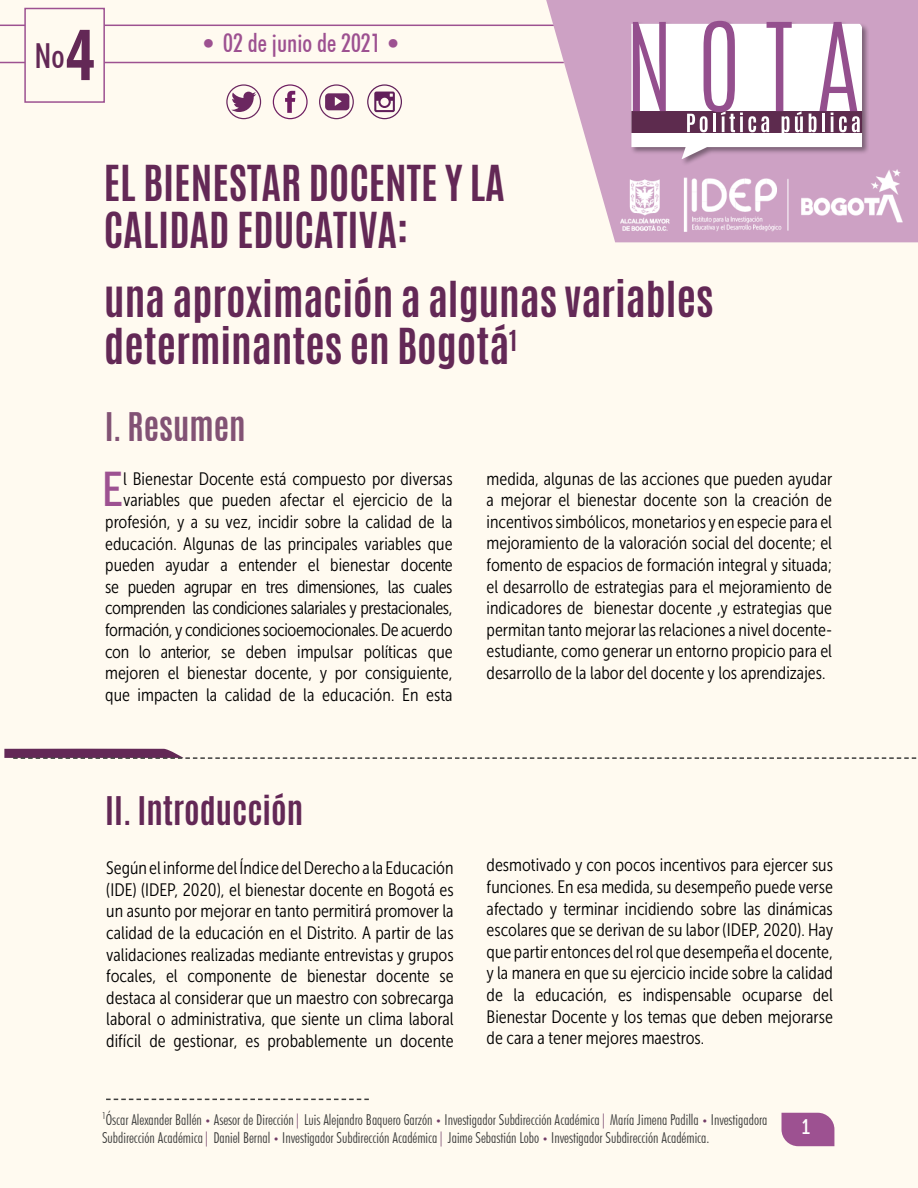
<style>
.page{position:relative;width:918px;height:1188px;background:#fffaf0}
.page>*{position:absolute;margin:0;border:0;box-sizing:border-box;transform-origin:0 0}
.t1{font:48.6px "Museo Sans Condensed 500";color:#9d5191}
.t2{font:700 41.4px/47.1px "Antonio";color:#632856}
.t3{font:500 condensed 34.5px "Futura BT";color:#632856}
.t4{font:700 33px "Antonio";color:#632856}
.t5{font:500 condensed 25.5px "Futura BT";color:#9d5191}
.t6{font:21px "Museo Sans Condensed 500";color:#fff}
.t7{font:18px/21.6px "Museo Sans Condensed 300";color:#000;text-align:justify}
.t8{font:300 condensed 15px/18px "Futura BT";color:#3c3c3b}
.s1{font-weight:700;font-size:70.5px}
.s2{font-family:"Optima";font-weight:700;font-stretch:normal}
.s3{font-size:10.5px;color:#723d67}
.s4{color:#723d67}
</style>
<div class="page">
<hr style="left:0;top:25px;width:564px;height:1px;background:#9d5191">
<hr style="left:0;top:62px;width:564px;height:1px;background:#9d5191">
<svg style="left:546px;top:0;width:372px;height:242px;fill:#cda1c4"></svg>
<img style="left:621px;top:170px;width:281px;height:62px">
<div style="left:24px;top:8px;width:81px;height:95px;background:#fffaf0;border:2px solid #9d5191"></div>
<div style="left:226px;top:84px;width:35px;height:35px;border:1px solid #6b2760;border-radius:50%"></div>
<svg style="left:231px;top:92px;width:25px;height:20px"></svg>
<div style="left:273px;top:84px;width:35px;height:35px;border:1px solid #701f62;border-radius:50%"></div>
<svg style="left:285px;top:91px;width:10px;height:22px"></svg>
<div style="left:367px;top:84px;width:35px;height:35px;border:1px solid #611f5a;border-radius:50%"></div>
<svg style="left:374px;top:92px;width:21px;height:20px"></svg>
<div style="left:319px;top:84px;width:35px;height:35px;border:1px solid #6b2760;border-radius:50%"></div>
<svg style="left:325px;top:93px;width:24px;height:17px"></svg>
<div style="left:630px;top:20px;width:239px;height:146px;background:#000;opacity:.4"></div>
<svg style="left:631px;top:21px;width:231px;height:138px"></svg>
<svg style="left:4px;top:749px;width:913px;height:10px"></svg>
<svg style="left:106px;top:1099px;width:263px;height:1px"></svg>
<div style="left:782px;top:1113px;width:52px;height:33px;background:#9d5191"></div>
<h3 class="t3" style="left:35px;top:35px;width:63px">No<span class="s1">4</span></h3>
<h3 class="t5" style="left:201px;top:28px;width:202px"><span class="s2">•</span> 02 de junio de 2021 <span class="s2">•</span></h3>
<h2 class="t2" style="left:104px;top:160px;width:403px">EL BIENESTAR DOCENTE Y LA<br>CALIDAD EDUCATIVA:</h2>
<h2 class="t2" style="left:104px;top:276px;width:611px">una aproximación a algunas variables determinantes en Bogotá<sup>1</sup></h2>
<h3 class="t4" style="left:104px;top:402px;width:143px">I. Resumen</h3>
<h1 class="t1" style="left:102px;top:463px;width:23px">E</h1>
<p class="t7" style="left:105px;top:468px;width:349px;text-align:right">l Bienestar Docente está compuesto por diversas variables que pueden afectar el ejercicio de la profesión, y a su vez, incidir sobre la calidad de la educación. Algunas de las principales variables que pueden ayudar a entender el bienestar docente se pueden agrupar en tres dimensiones, las cuales comprenden las condiciones salariales y prestacionales, formación, y condiciones socioemocionales. De acuerdo con lo anterior, se deben impulsar políticas que mejoren el bienestar docente, y por consiguiente, que impacten la calidad de la educación. En esta</p>
<p class="t7" style="left:487px;top:468px;width:347px">medida, algunas de las acciones que pueden ayudar a mejorar el bienestar docente son la creación de incentivos simbólicos, monetarios y en especie para el mejoramiento de la valoración social del docente; el fomento de espacios de formación integral y situada; el desarrollo de estrategias para el mejoramiento de indicadores de bienestar docente ,y estrategias que permitan tanto mejorar las relaciones a nivel docente&shy;estudiante, como generar un entorno propicio para el desarrollo de la labor del docente y los aprendizajes.</p>
<h3 class="t4" style="left:105px;top:786px;width:200px">II. Introducción</h3>
<p class="t7" style="left:106px;top:857px;width:349px">Según el informe del Índice del Derecho a la Educación (IDE) (IDEP, 2020), el bienestar docente en Bogotá es un asunto por mejorar en tanto permitirá promover la calidad de la educación en el Distrito. A partir de las validaciones realizadas mediante entrevistas y grupos focales, el componente de bienestar docente se destaca al considerar que un maestro con sobrecarga laboral o administrativa, que siente un clima laboral difícil de gestionar, es probablemente un docente</p>
<p class="t7" style="left:487px;top:855px;width:348px">desmotivado y con pocos incentivos para ejercer sus funciones. En esa medida, su desempeño puede verse afectado y terminar incidiendo sobre las dinámicas escolares que se derivan de su labor (IDEP, 2020). Hay que partir entonces del rol que desempeña el docente, y la manera en que su ejercicio incide sobre la calidad de la educación, es indispensable ocuparse del Bienestar Docente y los temas que deben mejorarse de cara a tener mejores maestros.</p>
<p class="t8" style="left:102px;top:1110px;width:667px"><sup>1</sup>Óscar Alexander Ballén <span class="s3">•</span> Asesor de Dirección<span class="s4">|</span> Luis Alejandro Baquero Garzón <span class="s3">•</span> Investigador Subdirección Académica<span class="s4">|</span> María Jimena Padilla <span class="s3">•</span> Investigadora<br>Subdirección Académica<span class="s4">|</span> Daniel Bernal <span class="s3">•</span> Investigador Subdirección Académica<span class="s4">|</span> Jaime Sebastián Lobo <span class="s3">•</span> Investigador Subdirección Académica.</p>
<p class="t6" style="left:802px;top:1115px;width:10px">1</p>
</div>
